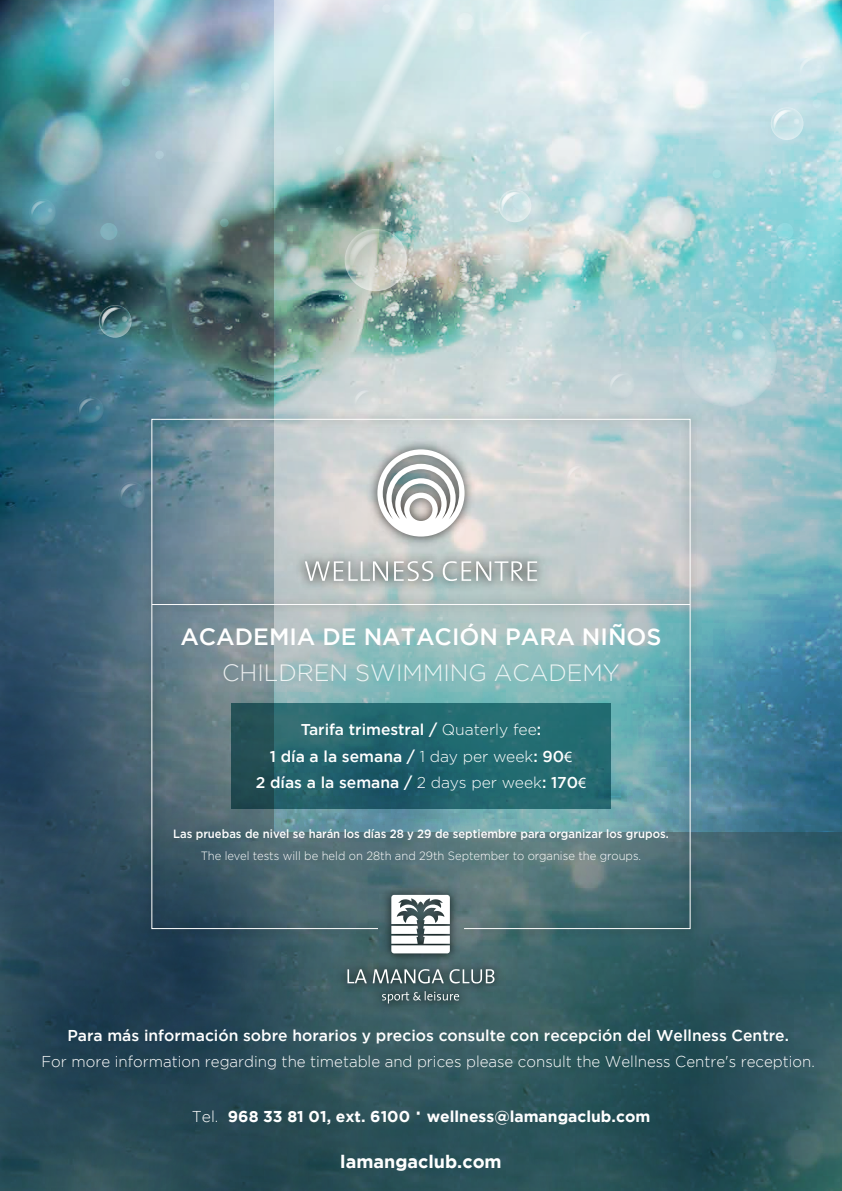
<style>
.page{position:relative;width:842px;height:1191px;background:#fff}
.page>*{position:absolute;margin:0;border:0;box-sizing:border-box;transform-origin:0 0}
.t1{font:500 23.5px "Gotham";color:#fff}
.t2{font:300 23.5px "Gotham";color:rgb(255 255 255/.85)}
.t3{font:700 18px "Gotham";color:#fff}
.t4{font:500 15.7px/26.6px "Gotham";color:#fff;text-align:center}
.t5{font:300 15.7px "Gotham";color:#fff;scale:.96 1}
.t6{font:700 15.7px "Gotham";color:#fff}
.t7{font:500 12px "Gotham";color:#fff;scale:.94 1}
.t8{font:300 12px "Gotham";color:#fff;scale:.94 1}
.s1{font-style:inherit}
.s2{font-weight:300}
.s3{font-family:"Myriad Pro";font-weight:400}
.s4{font-weight:400;font-size:29px}
</style>
<div class="page">
<img style="left:1px;top:0;width:841px;height:1191px">
<svg style="left:345px;top:229px;width:62px;height:62px"></svg>
<svg style="left:349px;top:234px;width:39px;height:38px"></svg>
<div style="left:388px;top:250px;width:11px;height:12px;background:#cecfc7;border-radius:50%"></div>
<svg style="left:498px;top:189px;width:33px;height:33px"></svg>
<svg style="left:501px;top:192px;width:26px;height:20px"></svg>
<div style="left:771px;top:107px;width:32px;height:33px;background:#cfe7eb;border-radius:50%"></div>
<svg style="left:773px;top:110px;width:26px;height:20px"></svg>
<svg style="left:99px;top:305px;width:32px;height:33px"></svg>
<svg style="left:101px;top:307px;width:26px;height:20px"></svg>
<svg style="left:29px;top:199px;width:27px;height:26px"></svg>
<svg style="left:31px;top:201px;width:21px;height:16px"></svg>
<svg style="left:118px;top:481px;width:27px;height:27px"></svg>
<svg style="left:120px;top:483px;width:17px;height:17px"></svg>
<svg style="left:77px;top:396px;width:27px;height:27px"></svg>
<svg style="left:79px;top:398px;width:21px;height:17px"></svg>
<svg style="left:352px;top:388px;width:27px;height:27px"></svg>
<svg style="left:354px;top:390px;width:22px;height:14px"></svg>
<div style="left:608px;top:371px;width:26px;height:27px;background:#cdd8da;border-radius:50%"></div>
<svg style="left:610px;top:374px;width:21px;height:11px"></svg>
<svg style="left:576px;top:29px;width:27px;height:27px"></svg>
<svg style="left:578px;top:31px;width:22px;height:17px"></svg>
<svg style="left:780px;top:237px;width:27px;height:27px"></svg>
<svg style="left:782px;top:239px;width:21px;height:16px"></svg>
<div style="left:798px;top:56px;width:26px;height:26px;background:linear-gradient(to right,#d8eaee,#d2e8ed);border-radius:50%"></div>
<svg style="left:800px;top:58px;width:21px;height:16px"></svg>
<svg style="left:654px;top:237px;width:27px;height:27px"></svg>
<svg style="left:656px;top:239px;width:21px;height:16px"></svg>
<svg style="left:681px;top:311px;width:96px;height:96px;background:#b2d3d8"></svg>
<svg style="left:747px;top:344px;width:18px;height:18px"></svg>
<svg style="left:732px;top:329px;width:11px;height:12px"></svg>
<img style="left:137px;top:404px;width:569px;height:614px">
<svg style="left:151px;top:418px;width:540px;height:511px;background:#88a2a7"></svg>
<svg style="left:305px;top:561px;width:83px;height:20px"></svg>
<svg style="left:394px;top:561px;width:39px;height:20px"></svg>
<svg style="left:443px;top:561px;width:94px;height:20px;background:#b5bcbb"></svg>
<svg style="left:377px;top:449px;width:88px;height:87px"></svg>
<svg style="left:391px;top:895px;width:59px;height:58px"></svg>
<svg style="left:347px;top:969px;width:20px;height:14px"></svg>
<svg style="left:373px;top:969px;width:121px;height:14px;background:#718385"></svg>
<svg style="left:382px;top:991px;width:77px;height:12px"></svg>
<hr style="left:152px;top:604px;width:538px;height:1px;background:#fff">
<svg style="left:231px;top:703px;width:379px;height:106px;background:#23636b"></svg>
<h1 class="t1" style="left:180px;top:623px;width:483px">ACADEMIA DE NATACIÓN PARA NIÑOS</h1>
<h1 class="t2" style="left:222px;top:660px;width:399px">CHILDREN SWIMMING ACADEMY</h1>
<p class="t4" style="left:256px;top:715px;width:332px"><span class="s1">Tarifa trimestral</span> / <span class="s2">Quaterly fee</span>:<br>1 día a la semana / <span class="s2">1 day per week</span>: 90<span class="s3">€<br></span>2 días a la semana / <span class="s2">2 days per week</span>: 170<span class="s3">€</span></p>
<p class="t7" style="left:173px;top:825px;width:529px">Las pruebas de nivel se harán los días 28 y 29 de septiembre para organizar los grupos.</p>
<p class="t8" style="left:201px;top:848px;width:470px">The level tests will be held on 28th and 29th September to organise the groups.</p>
<p class="t4" style="left:67px;top:1021px;width:723px">Para más información sobre horarios y precios consulte con recepción del Wellness Centre.</p>
<p class="t5" style="left:41px;top:1053px;width:807px">For more information regarding the timetable and prices please consult the Wellness Centre's reception.</p>
<p class="t6" style="left:192px;top:1107px;width:460px"><span class="s2">Tel.</span> 968 33 81 01, ext. 6100 <span class="s4">·</span> wellness@lamangaclub.com</p>
<p class="t3" style="left:340px;top:1151px;width:163px">lamangaclub.com</p>
</div>
